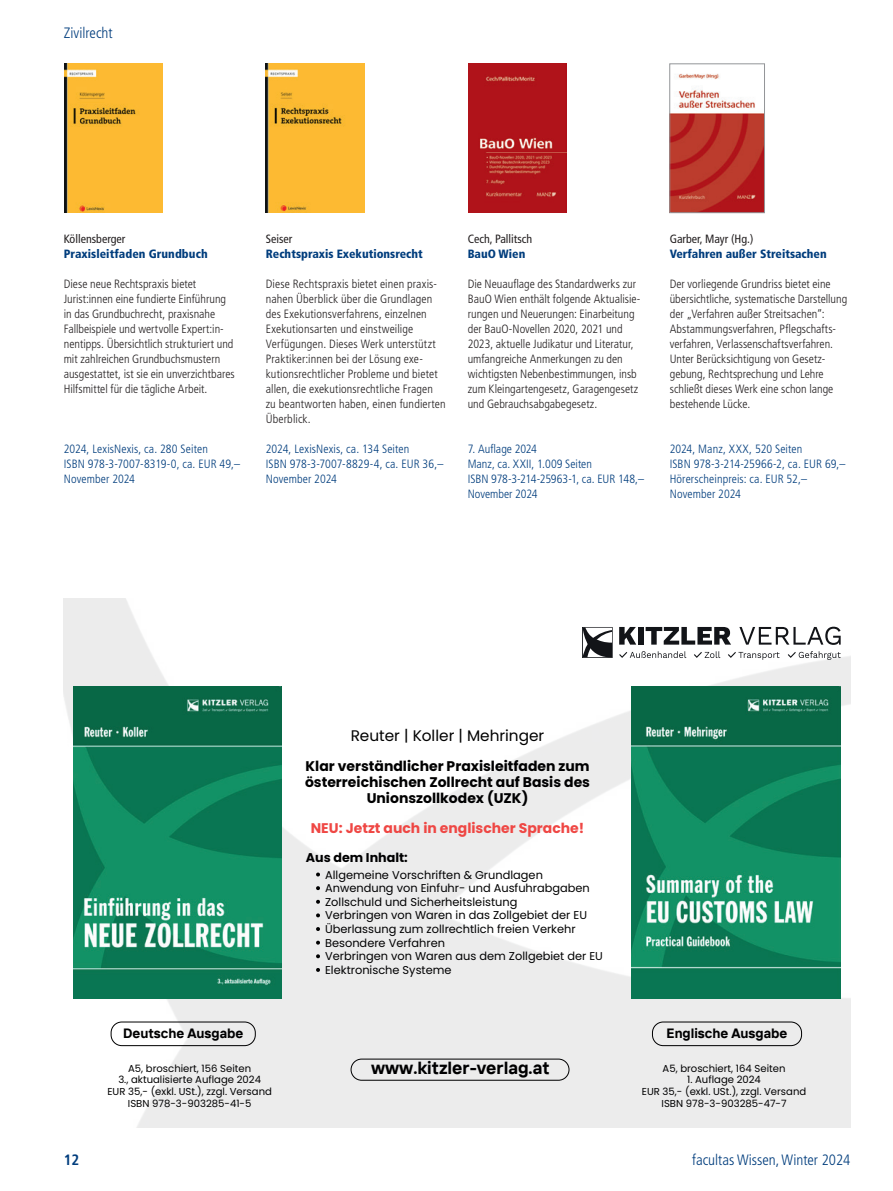
<style>
.page{position:relative;width:893px;height:1191px;background:#fff}
.page>*{position:absolute;margin:0;border:0;box-sizing:border-box;transform-origin:0 0}
.t1{font:700 17.55px "TT Interphases";color:#000001}
.t2{font:15.3px "Poppins";color:#000001}
.redak_bold_10_15{font:300 condensed 15px "Frutiger LT Std";color:#013d7d}
.t3{font:700 condensed 15px "Frutiger LT Std";color:#013d7d}
.t4{font:700 13.95px/16.2px "Poppins";color:#000001;text-align:center}
.t5{font:700 13.95px "Poppins";color:#ef4744}
.t6{font:700 13.5px "TT Interphases";color:#000001}
.t7{font:700 12.75px "Poppins";color:#000001}
.buch_txt_8_10pt{font:300 condensed 12px/15px "Frutiger LT Std";letter-spacing:.005em;color:#231f20}
.buch_txt_8_10pt-2{font:300 condensed 12px "Frutiger LT Std";letter-spacing:.005em;color:#013d7d}
.buch_h2_8pt_bold{font:900 condensed 12px "Frutiger LT Std";color:#013d7d}
.buch_h2_8pt_bold-2{font:condensed 12px "Frutiger LT Std";color:#231f20}
.buch_h1_8_16pt_underline{font:900 condensed 12px "Frutiger LT Std";letter-spacing:.005em;color:#013d7d}
.t8{font:11.4px/13.6px "Poppins";color:#000001}
.t9{font:10.05px/11.7px "Poppins";color:#000001;text-align:center}
</style>
<div class="page">
<img style="left:64px;top:598px;width:786px;height:529px">
<svg style="left:111px;top:1021px;width:145px;height:25px"></svg>
<svg style="left:652px;top:1021px;width:150px;height:25px"></svg>
<svg style="left:619px;top:627px;width:17px;height:17px"></svg>
<div style="left:638px;top:627px;width:5px;height:17px;background:#121418"></div>
<svg style="left:646px;top:627px;width:85px;height:17px"></svg>
<svg style="left:739px;top:626px;width:102px;height:19px"></svg>
<svg style="left:619px;top:651px;width:67px;height:7px"></svg>
<svg style="left:694px;top:651px;width:26px;height:7px"></svg>
<svg style="left:728px;top:652px;width:51px;height:8px"></svg>
<svg style="left:788px;top:651px;width:53px;height:9px"></svg>
<svg style="left:582px;top:627px;width:31px;height:31px"></svg>
<img style="left:632px;top:686px;width:208px;height:312px">
<img style="left:73px;top:686px;width:209px;height:312px">
<svg style="left:351px;top:1058px;width:218px;height:22px"></svg>
<svg style="left:316px;top:872px;width:4px;height:4px"></svg>
<svg style="left:316px;top:886px;width:4px;height:4px"></svg>
<svg style="left:316px;top:899px;width:4px;height:4px"></svg>
<svg style="left:316px;top:913px;width:4px;height:4px"></svg>
<svg style="left:316px;top:927px;width:4px;height:4px"></svg>
<svg style="left:316px;top:940px;width:4px;height:4px"></svg>
<svg style="left:316px;top:954px;width:4px;height:4px"></svg>
<svg style="left:316px;top:968px;width:4px;height:4px"></svg>
<img style="left:65px;top:64px;width:98px;height:149px">
<img style="left:266px;top:64px;width:99px;height:149px">
<img style="left:468px;top:64px;width:99px;height:149px">
<img style="left:671px;top:73px;width:92px;height:138px">
<div style="left:669px;top:64px;width:96px;height:149px;border:1px solid #939598"></div>
<p class="redak_bold_10_15" style="left:64px;top:24px;width:50px">Zivilrecht</p>
<p class="buch_h2_8pt_bold-2" style="left:64px;top:232px;width:63px">Köllensberger</p>
<p class="buch_h1_8_16pt_underline" style="left:64px;top:246px;width:145px">Praxisleitfaden Grundbuch</p>
<p class="buch_txt_8_10pt" style="left:64px;top:276px;width:172px">Diese neue Rechtspraxis bietet Jurist:innen eine fundierte Einführung in das Grundbuchrecht, praxisnahe Fallbeispiele und wertvolle Expert:in&shy;nentipps. Übersichtlich strukturiert und mit zahlreichen Grundbuchsmustern ausgestattet, ist sie ein unverzichtbares Hilfsmittel für die tägliche Arbeit.</p>
<p class="buch_txt_8_10pt-2" style="left:64px;top:442px;width:146px">2024, LexisNexis, ca. 280 Seiten</p>
<p class="buch_txt_8_10pt-2" style="left:64px;top:457px;width:178px">ISBN 978-3-7007-8319-0, ca. EUR 49,–</p>
<p class="buch_txt_8_10pt-2" style="left:64px;top:472px;width:73px">November 2024</p>
<p class="buch_h2_8pt_bold-2" style="left:266px;top:232px;width:28px">Seiser</p>
<p class="buch_h2_8pt_bold" style="left:266px;top:246px;width:159px">Rechtspraxis Exekutionsrecht</p>
<p class="buch_txt_8_10pt" style="left:266px;top:276px;width:181px">Diese Rechtspraxis bietet einen praxis&shy;nahen Überblick über die Grundlagen des Exekutionsverfahrens, einzelnen Exekutionsarten und einstweilige Verfügungen. Dieses Werk unterstützt Praktiker:innen bei der Lösung exe&shy;kutionsrechtlicher Probleme und bietet allen, die exekutionsrechtliche Fragen zu beantworten haben, einen fundierten Überblick.</p>
<p class="buch_txt_8_10pt-2" style="left:266px;top:442px;width:145px">2024, LexisNexis, ca. 134 Seiten</p>
<p class="buch_txt_8_10pt-2" style="left:266px;top:457px;width:179px">ISBN 978-3-7007-8829-4, ca. EUR 36,–</p>
<p class="buch_txt_8_10pt-2" style="left:266px;top:472px;width:73px">November 2024</p>
<p class="buch_h2_8pt_bold-2" style="left:468px;top:231px;width:66px">Cech, Pallitsch</p>
<p class="buch_h2_8pt_bold" style="left:468px;top:246px;width:59px">BauO Wien</p>
<p class="buch_txt_8_10pt" style="left:468px;top:276px;width:174px">Die Neuauflage des Standardwerks zur BauO Wien enthält folgende Aktualisie&shy;rungen und Neuerungen: Einarbeitung der BauO-Novellen 2020, 2021 und 2023, aktuelle Judikatur und Literatur, umfangreiche Anmerkungen zu den wichtigsten Nebenbestimmungen, insb zum Kleingartengesetz, Garagengesetz und Gebrauchsabgabegesetz.</p>
<p class="buch_txt_8_10pt-2" style="left:468px;top:441px;width:71px">7. Auflage 2024</p>
<p class="buch_txt_8_10pt-2" style="left:468px;top:456px;width:126px">Manz, ca. XXII, 1.009 Seiten</p>
<p class="buch_txt_8_10pt-2" style="left:468px;top:471px;width:178px">ISBN 978-3-214-25963-1, ca. EUR 148,–</p>
<p class="buch_txt_8_10pt-2" style="left:468px;top:486px;width:71px">November 2024</p>
<p class="buch_h2_8pt_bold-2" style="left:670px;top:231px;width:85px">Garber, Mayr (Hg.)</p>
<p class="buch_h2_8pt_bold" style="left:670px;top:246px;width:158px">Verfahren außer Streitsachen</p>
<p class="buch_txt_8_10pt" style="left:670px;top:276px;width:179px">Der vorliegende Grundriss bietet eine übersichtliche, systematische Darstellung der „Verfahren außer Streitsachen“:<br>Abstammungsverfahren, Pflegschafts&shy;verfahren, Verlassenschaftsverfahren.</p>
<p class="buch_txt_8_10pt" style="left:670px;top:351px;width:165px">Unter Berücksichtigung von Gesetz&shy;gebung, Rechtsprechung und Lehre schließt dieses Werk eine schon lange bestehende Lücke.</p>
<p class="buch_txt_8_10pt-2" style="left:670px;top:441px;width:134px">2024, Manz, XXX, 520 Seiten</p>
<p class="buch_txt_8_10pt-2" style="left:670px;top:456px;width:177px">ISBN 978-3-214-25966-2, ca. EUR 69,–</p>
<p class="buch_txt_8_10pt-2" style="left:670px;top:471px;width:139px">Hörerscheinpreis: ca. EUR 52,–</p>
<p class="buch_txt_8_10pt-2" style="left:670px;top:486px;width:73px">November 2024</p>
<p class="t2" style="left:351px;top:726px;width:195px">Reuter | Koller | Mehringer</p>
<p class="t4" style="left:305px;top:758px;width:287px">Klar verständlicher Praxisleitfaden zum österreichischen Zollrecht auf Basis des<br>Unionszollkodex (UZK)</p>
<p class="t5" style="left:311px;top:820px;width:275px">NEU: Jetzt auch in englischer Sprache!</p>
<p class="t7" style="left:306px;top:850px;width:104px">Aus dem Inhalt:</p>
<p class="t8" style="left:325px;top:867px;width:279px">Allgemeine Vorschriften &amp; Grundlagen Anwendung von Einfuhr- und Ausfuhrabgaben Zollschuld und Sicherheitsleistung<br>Verbringen von Waren in das Zollgebiet der EU Überlassung zum zollrechtlich freien Verkehr Besondere Verfahren<br>Verbringen von Waren aus dem Zollgebiet der EU Elektronische Systeme</p>
<p class="t6" style="left:123px;top:1024px;width:122px">Deutsche Ausgabe</p>
<p class="t6" style="left:667px;top:1024px;width:122px">Englische Ausgabe</p>
<p class="t9" style="left:128px;top:1062px;width:125px">A5, broschiert, 156 Seiten</p>
<h1 class="t1" style="left:371px;top:1055px;width:180px">www.kitzler-verlag.at</h1>
<p class="t9" style="left:107px;top:1074px;width:166px">3., aktualisierte Auflage 2024<br>EUR 35,- (exkl. USt.), zzgl. Versand<br>ISBN 978-3-903285-41-5</p>
<p class="t9" style="left:662px;top:1062px;width:125px">A5, broschiert, 164 Seiten</p>
<p class="t9" style="left:642px;top:1074px;width:166px">1. Auflage 2024<br>EUR 35,- (exkl. USt.), zzgl. Versand<br>ISBN 978-3-903285-47-7</p>
<p class="t3" style="left:64px;top:1150px;width:17px">12</p>
<p class="redak_bold_10_15" style="left:692px;top:1151px;width:160px">facultas Wissen, Winter 2024</p>
</div>
